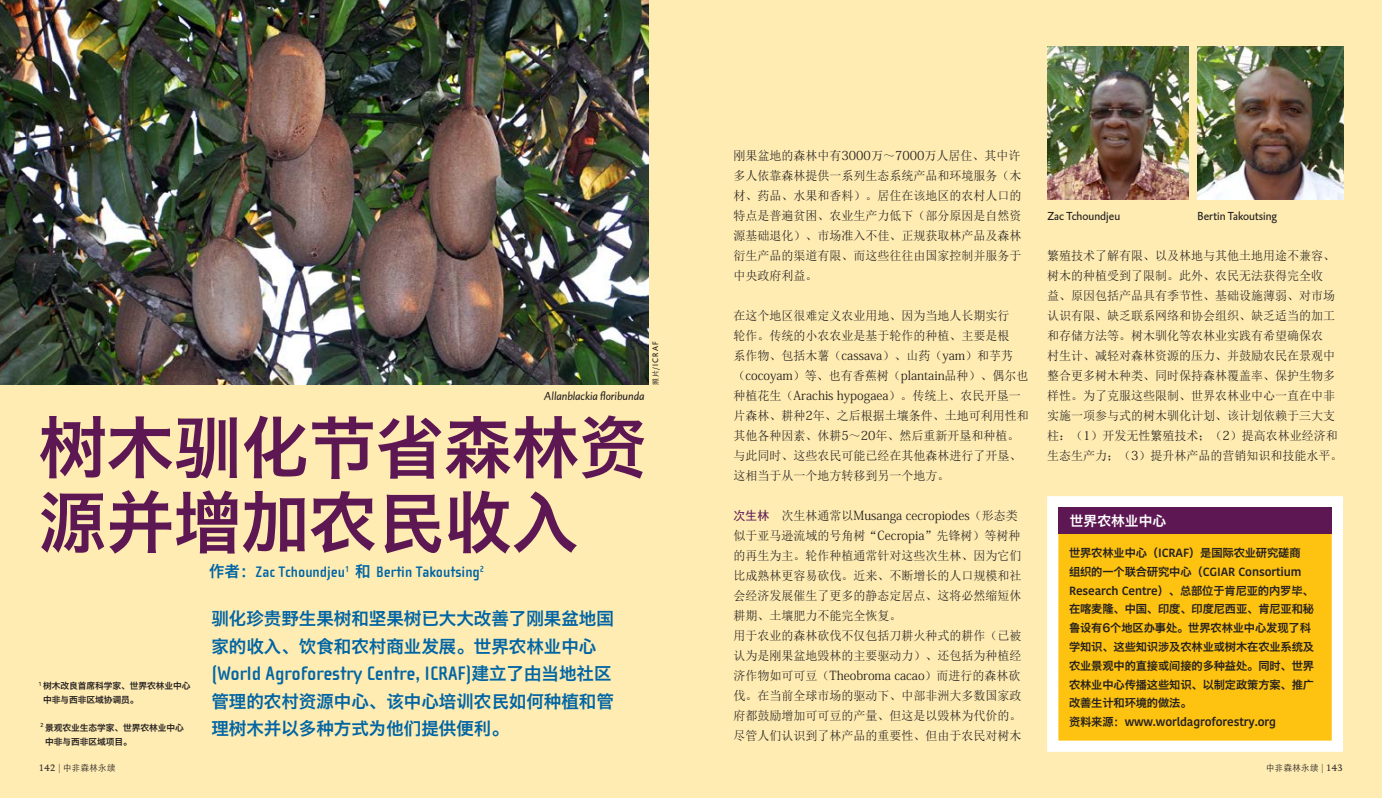
<style>
.page{position:relative;width:1382px;height:798px;background:#fff}
.page>*{position:absolute;margin:0;border:0;box-sizing:border-box;transform-origin:0 0}
.CN_Hoofdkop_rood{font:67.5px/75px "Hiragino Sans GB W6";color:#5d1853}
.CN_intro{font:700 20px "Cholla Sans";color:#0065a4}
.CN_intro-2{font:17.5px/27.5px "Hiragino Sans GB W6";color:#0065a4}
.CN_Hoofdkop_blauw{font:700 15.5px "Cholla Sans";color:#0065a4}
.CN_Kaderkop_wit{font:13.75px "Hiragino Sans GB W6";color:#fff}
.CN_brood{font:12.5px/20px "Sim Sun";color:#231f20;scale:.96 1}
.CN_Kader{font:600 11.88px/18.8px "Kohinoor Devanagari";letter-spacing:-.01em;color:#231f20}
.bijschrift{font:11.88px "DTL Caspari ST";color:#231f20}
.bijschrift-2{font:italic 11.88px "DTL Caspari ST";letter-spacing:-.005em;color:#231f20}
.CN_Kader-2{font:11.25px/18.8px "Hiragino Sans GB W6";letter-spacing:-.01em;color:#231f20}
.CN_Noot{font:8.75px/13.8px "Hiragino Sans GB W6";letter-spacing:-.01em;color:#231f20}
.t1{font:300 8.75px "ST Heiti TC";letter-spacing:.06em;color:#231f20;scale:.95 1}
.fotocredit{font:8.12px "DTL Caspari T";letter-spacing:.14em;color:#231f20}
.s1{font-family:"Hiragino Sans GB W6";font-weight:400}
.s2{font-family:"Sim Hei";font-size:6.88px}
.s3{font-family:"Hiragino Sans GB W6";font-weight:400;font-size:17.5px}
.s4{font-family:"Koz Min Pr 6 N"}
.s5{font-family:"Sim Hei";color:#5d1853}
.s6{font-family:"Kohinoor Devanagari";font-weight:600;font-size:11.88px}
.s7{font-family:"Hiragino Sans GB W6";font-weight:400;font-size:11.25px}
.s8{font-family:"DTL Documenta T";font-weight:400;font-size:9.38px}
.s9{font-family:"DTL Documenta ST";font-weight:400;font-size:9.38px}
</style>
<div class="page">
<div style="left:0;top:0;width:691px;height:797px;background:#ffecb3"></div>
<div style="left:691px;top:0;width:691px;height:797px;background:#ffecb3"></div>
<div style="left:1053px;top:501px;width:284px;height:245px;background:#fec210"></div>
<div style="left:1047px;top:496px;width:296px;height:255px;border:11px solid #fff"></div>
<div style="left:1058px;top:507px;width:274px;height:27px;background:#5d1853"></div>
<img style="left:0;top:0;width:648px;height:384px">
<img style="left:1198px;top:46px;width:145px;height:153px">
<img style="left:1047px;top:46px;width:141px;height:153px">
<p class="bijschrift-2" style="left:544px;top:388px;width:102px">Allanblackia floribunda</p>
<p class="CN_Hoofdkop_rood" style="left:39px;top:407px;width:609px">树木驯化节省森林资源并增加农民收入</p>
<p class="CN_Hoofdkop_blauw" style="left:209px;top:563px;width:277px"><span class="s1">作者：</span>Zac Tchoundjeu<sup>1</sup> <span class="s1">和</span> Bertin Takoutsing<sup>2</sup></p>
<p class="fotocredit" style="left:651px;top:384px;width:45px;rotate:-90deg"><span class="s2">照片</span>/ICRAF</p>
<p class="CN_Noot" style="left:43px;top:678px;width:149px;text-indent:-4px"><sup>1</sup> 树木改良首席科学家、世界农林业中心中非与西非区域协调员。</p>
<p class="CN_Noot" style="left:45px;top:720px;width:140px;text-indent:-4px"><sup>2</sup> 景观农业生态学家、世界农林业中心中非与西非区域项目。</p>
<p class="CN_intro-2" style="left:211px;top:604px;width:404px">驯化珍贵野生果树和坚果树已大大改善了刚果盆地国家的收入、饮食和农村商业发展。世界农林业中心</p>
<p class="CN_intro" style="left:211px;top:662px;width:402px">(World Agroforestry Centre, ICRAF)<span class="s3">建立了由当地社区</span></p>
<p class="CN_intro-2" style="left:211px;top:686px;width:404px">管理的农村资源中心、该中心培训农民如何种植和管理树木并以多种方式为他们提供便利。</p>
<p class="CN_brood" style="left:733px;top:145px;width:302px;text-align:justify">刚果盆地的森林中有<span class="s4">3000</span>万～<span class="s4">7000</span>万人居住、其中许多人依靠森林提供一系列生态系统产品和环境服务（木材、药品、水果和香料）。居住在该地区的农村人口的特点是普遍贫困、农业生产力低下（部分原因是自然资源基础退化）、市场准入不佳、正规获取林产品及森林衍生产品的渠道有限、而这些往往由国家控制并服务于中央政府利益。</p>
<p class="CN_brood" style="left:733px;top:305px;width:309px">在这个地区很难定义农业用地、因为当地人长期实行<br>轮作。传统的小农农业是基于轮作的种植、主要是根<br>系作物、包括木薯（<span class="s4">cassava</span>）、山药（<span class="s4">yam</span>）和芋艿（<span class="s4">cocoyam</span>）等、也有香蕉树（<span class="s4">plantain</span>品种）、偶尔也种植花生（<span class="s4">Arachis hypogaea</span>）。传统上、农民开垦一片森林、耕种<span class="s4">2</span>年、之后根据土壤条件、土地可利用性和其他各种因素、休耕<span class="s4">5</span>～<span class="s4">20</span>年、然后重新开垦和种植。与此同时、这些农民可能已经在其他森林进行了开垦、这相当于从一个地方转移到另一个地方。</p>
<p class="CN_brood" style="left:733px;top:505px;width:302px"><span class="s5">次生林</span> 次生林通常以<span class="s4">Musanga cecropiodes</span>（形态类似于亚马逊流域的号角树“<span class="s4">Cecropia</span>”先锋树）等树种的再生为主。轮作种植通常针对这些次生林、因为它们比成熟林更容易砍伐。近来、不断增长的人口规模和社会经济发展催生了更多的静态定居点、这将必然缩短休耕期、土壤肥力不能完全恢复。</p>
<p class="CN_brood" style="left:733px;top:625px;width:302px;text-align:justify">用于农业的森林砍伐不仅包括刀耕火种式的耕作（已被认为是刚果盆地毁林的主要驱动力）、还包括为种植经济作物如可可豆（<span class="s4">Theobroma cacao</span>）而进行的森林砍伐。在当前全球市场的驱动下、中部非洲大多数国家政府都鼓励增加可可豆的产量、但这是以毁林为代价的。</p>
<p class="CN_brood" style="left:733px;top:725px;width:302px">尽管人们认识到了林产品的重要性、但由于农民对树木</p>
<p class="bijschrift" style="left:1047px;top:208px;width:75px">Zac Tchoundjeu</p>
<p class="bijschrift" style="left:1198px;top:208px;width:81px">Bertin Takoutsing</p>
<p class="CN_brood" style="left:1047px;top:245px;width:309px">繁殖技术了解有限、以及林地与其他土地用途不兼容、树木的种植受到了限制。此外、农民无法获得完全收<br>益、原因包括产品具有季节性、基础设施薄弱、对市场认识有限、缺乏联系网络和协会组织、缺乏适当的加工和存储方法等。树木驯化等农林业实践有希望确保农<br>村生计、减轻对森林资源的压力、并鼓励农民在景观中整合更多树木种类、同时保持森林覆盖率、保护生物多样性。为了克服这些限制、世界农林业中心一直在中非实施一项参与式的树木驯化计划、该计划依赖于三大支柱：（<span class="s4">1</span>）开发无性繁殖技术；（<span class="s4">2</span>）提高农林业经济和生态生产力；（<span class="s4">3</span>）提升林产品的营销知识和技能水平。</p>
<p class="CN_Kaderkop_wit" style="left:1070px;top:511px;width:98px">世界农林业中心</p>
<p class="CN_Kader-2" style="left:1069px;top:543px;width:233px">世界农林业中心（<span class="s6">ICRAF</span>）是国际农业研究磋商</p>
<p class="CN_Kader" style="left:1069px;top:562px;width:246px"><span class="s7">组织的一个联合研究中心（</span>CGIAR Consortium<br>Research Centre<span class="s7">）、总部位于肯尼亚的内罗毕、</span></p>
<p class="CN_Kader-2" style="left:1069px;top:599px;width:247px">在喀麦隆、中国、印度、印度尼西亚、肯尼亚和秘鲁设有6个地区办事处。世界农林业中心发现了科学知识、这些知识涉及农林业或树木在农业系统及农业景观中的直接或间接的多种益处。同时、世界农林业中心传播这些知识、以制定政策方案、推广改善生计和环境的做法。</p>
<p class="CN_Kader" style="left:1069px;top:712px;width:208px"><span class="s7">资料来源：</span>www.worldagroforestry.org</p>
<p class="t1" style="left:39px;top:760px;width:82px"><span class="s8">142</span> <span class="s9">|</span> 中非森林永续</p>
<p class="t1" style="left:1266px;top:760px;width:83px">中非森林永续 <span class="s9">|</span> <span class="s8">143</span></p>
</div>
